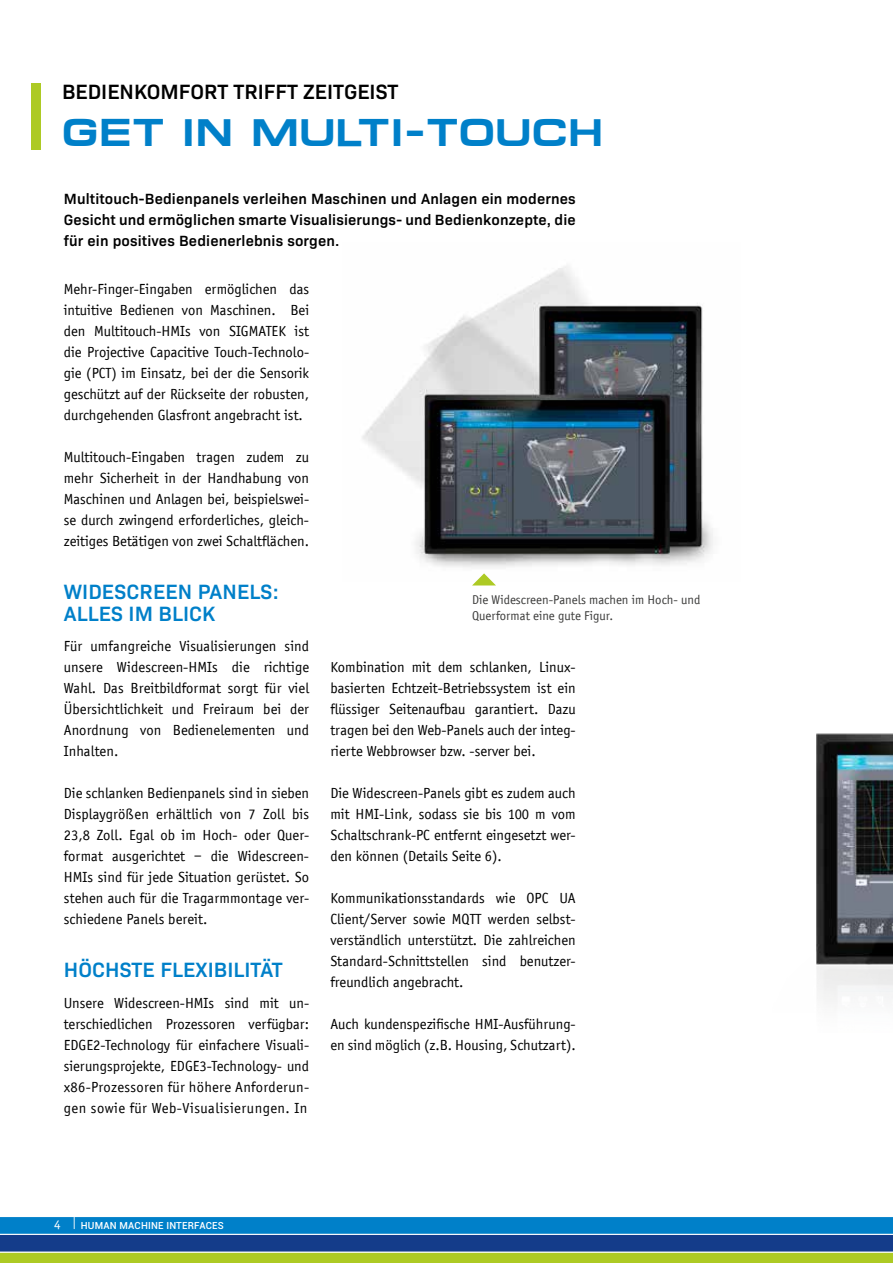
<style>
.page{position:relative;width:893px;height:1263px;background:#fff}
.page>*{position:absolute;margin:0;border:0;box-sizing:border-box;transform-origin:0 0}
.t1{font:700 39px "Micro Extend FLF";letter-spacing:.03em;color:#0080c9}
.t2{font:600 21px/22.5px "Bio Sans";letter-spacing:.005em;color:#0080c9}
.t3{font:600 21px "Bio Sans";color:#000}
.t4{font:15px/21px "Officina Sans EF";color:#000;text-align:justify}
.t5{font:600 15px/21px "Bio Sans";letter-spacing:.01em;color:#000;text-align:justify}
.t6{font:13.05px/15.8px "Officina Sans EF";color:#3c3c3b}
.t7{font:500 9.75px "Roboto";letter-spacing:.02em;color:#fff}
.s1{font-family:"Officina Sans EF";font-weight:400;font-size:13.5px}
</style>
<div class="page">
<img style="left:362px;top:266px;width:341px;height:302px">
<img style="left:682px;top:436px;width:211px;height:566px">
<svg style="left:0;top:1217px;width:893px;height:46px;background:#3b7e90"></svg>
<div style="left:31px;top:83px;width:9px;height:66px;background:#adca24"></div>
<svg style="left:472px;top:573px;width:24px;height:12px"></svg>
<h2 class="t3" style="left:62px;top:76px;width:338px">BEDIENKOMFORT TRIFFT ZEITGEIST</h2>
<h1 class="t1" style="left:62px;top:110px;width:542px">GET IN MULTI-TOUCH</h1>
<p class="t5" style="left:64px;top:187px;width:513px">Multitouch-Bedienpanels verleihen Maschinen und Anlagen ein modernes Gesicht und ermöglichen smarte Visualisierungs- und Bedienkonzepte, die für ein positives Bedienerlebnis sorgen.</p>
<p class="t4" style="left:64px;top:279px;width:247px">Mehr-Finger-Eingaben ermöglichen das intuitive Bedienen von Maschinen. Bei den Multitouch-HMIs von SIGMATEK ist die Projective Capacitive Touch-Technolo&shy;gie (PCT) im Einsatz, bei der die Sensorik geschützt auf der Rückseite der robusten, durchgehenden Glasfront angebracht ist.</p>
<p class="t4" style="left:64px;top:447px;width:247px">Multitouch-Eingaben tragen zudem zu mehr Sicherheit in der Handhabung von Maschinen und Anlagen bei, beispielswei&shy;se durch zwingend erforderliches, gleich&shy;zeitiges Betätigen von zwei Schaltflächen.</p>
<h2 class="t2" style="left:64px;top:578px;width:217px">WIDESCREEN PANELS:<br>ALLES IM BLICK</h2>
<p class="t4" style="left:64px;top:636px;width:247px">Für umfangreiche Visualisierungen sind unsere Widescreen-HMIs die richtige Wahl. Das Breitbildformat sorgt für viel Übersichtlichkeit und Freiraum bei der Anordnung von Bedienelementen und Inhalten.</p>
<p class="t4" style="left:64px;top:783px;width:247px">Die schlanken Bedienpanels sind in sieben Displaygrößen erhältlich von 7 Zoll bis 23,8 Zoll. Egal ob im Hoch- oder Quer&shy;format ausgerichtet – die Widescreen-HMIs sind für jede Situation gerüstet. So stehen auch für die Tragarmmontage ver&shy;schiedene Panels bereit.</p>
<h2 class="t2" style="left:64px;top:956px;width:221px">HÖCHSTE FLEXIBILITÄT</h2>
<p class="t4" style="left:64px;top:993px;width:247px">Unsere Widescreen-HMIs sind mit un&shy;terschiedlichen Prozessoren verfügbar:<br>EDGE2-Technology für einfachere Visuali&shy;sierungsprojekte, EDGE3-Technology- und x86-Prozessoren für höhere Anforderun&shy;gen sowie für Web-Visualisierungen. In</p>
<p class="t6" style="left:472px;top:592px;width:230px">Die Widescreen-Panels machen im Hoch- und<br>Querformat eine gute Figur.</p>
<p class="t4" style="left:330px;top:657px;width:247px">Kombination mit dem schlanken, Linux&shy;basierten Echtzeit-Betriebssystem ist ein flüssiger Seitenaufbau garantiert. Dazu tragen bei den Web-Panels auch der integ&shy;rierte Webbrowser bzw. -server bei.</p>
<p class="t4" style="left:330px;top:783px;width:247px">Die Widescreen-Panels gibt es zudem auch mit HMI-Link, sodass sie bis 100 m vom Schaltschrank-PC entfernt eingesetzt wer&shy;den können (Details Seite 6).</p>
<p class="t4" style="left:330px;top:888px;width:247px">Kommunikationsstandards wie OPC UA Client/Server sowie MQTT werden selbst&shy;verständlich unterstützt. Die zahlreichen Standard-Schnittstellen sind benutzer&shy;freundlich angebracht.</p>
<p class="t4" style="left:330px;top:1014px;width:247px">Auch kundenspezifische HMI-Ausführung&shy;en sind möglich (z.B. Housing, Schutzart).</p>
<p class="t7" style="left:54px;top:1219px;width:171px"><span class="s1">4</span> <sup>|</sup> HUMAN MACHINE INTERFACES</p>
</div>
